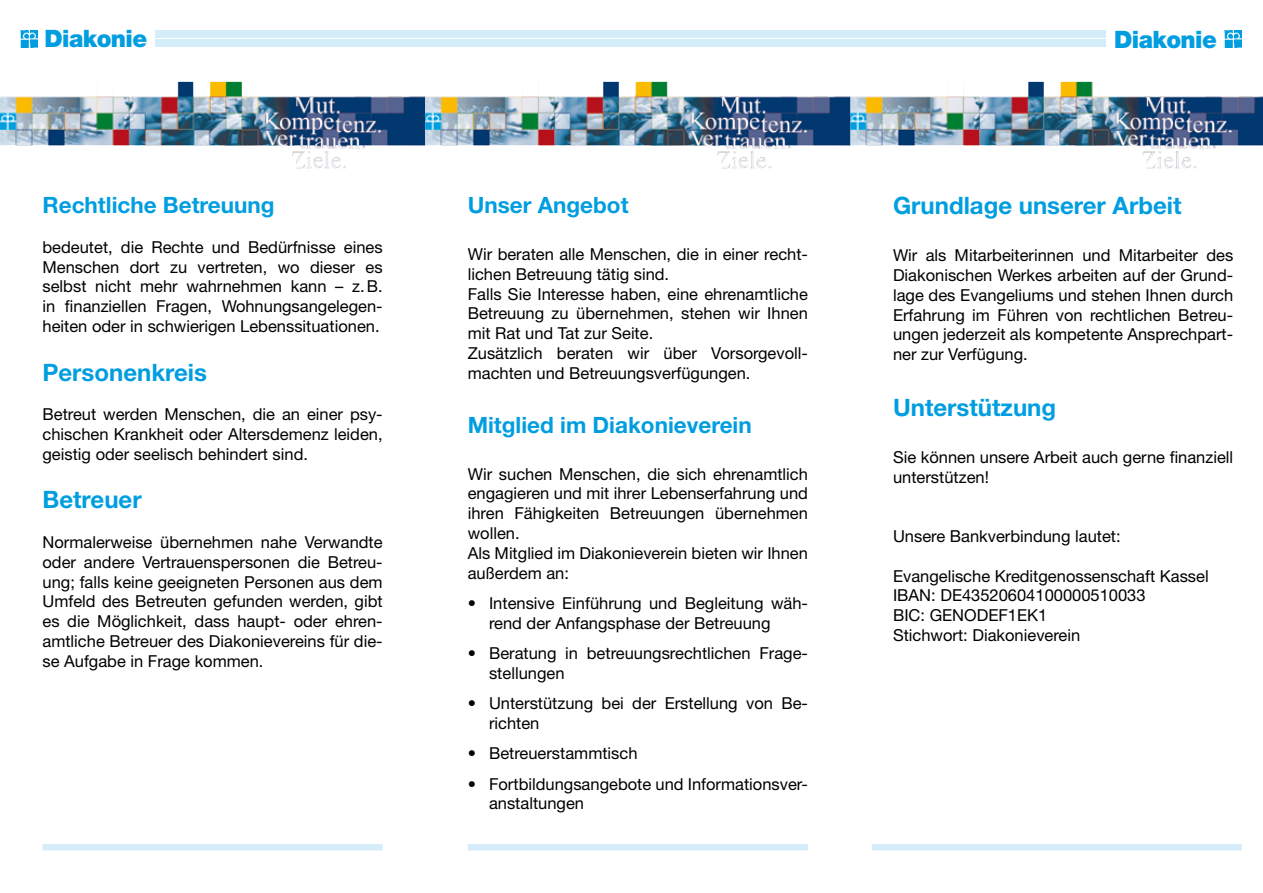
<style>
.page{position:relative;width:1263px;height:893px;background:#fff}
.page>*{position:absolute;margin:0;border:0;box-sizing:border-box;transform-origin:0 0}
.t1{font:700 24px "Helvetica Neue";color:#009ee0}
.t2{font:900 24px "Helvetica Neue";letter-spacing:-.025em;color:#009ee0}
.t3{font:700 22.5px "Helvetica Neue";color:#009ee0}
.t4{font:16.5px/19.8px "Helvetica Neue";color:#000}
</style>
<div class="page">
<div style="left:156px;top:30px;width:950px;height:8px;background:#d5edfa"></div>
<div style="left:156px;top:40px;width:950px;height:7px;background:#d5edfa"></div>
<div style="left:43px;top:844px;width:340px;height:6px;background:#d5edfa"></div>
<div style="left:468px;top:844px;width:340px;height:6px;background:#d5edfa"></div>
<div style="left:872px;top:844px;width:370px;height:6px;background:#d5edfa"></div>
<img style="left:1224px;top:30px;width:18px;height:18px">
<img style="left:20px;top:30px;width:18px;height:18px">
<img style="left:0;top:82px;width:403px;height:67px">
<img style="left:425px;top:82px;width:403px;height:67px">
<img style="left:850px;top:82px;width:403px;height:67px">
<h1 class="t2" style="left:45px;top:24px;width:104px">Diakonie</h1>
<h1 class="t2" style="left:1114px;top:25px;width:104px">Diakonie</h1>
<h2 class="t3" style="left:43px;top:191px;width:234px">Rechtliche Betreuung</h2>
<p class="t4" style="left:43px;top:237px;width:342px;text-align:justify">bedeutet, die Rechte und Bedürfnisse eines Menschen dort zu vertreten, wo dieser es selbst nicht mehr wahrnehmen kann – z.B. in finanziellen Fragen, Wohnungsangelegen‑ heiten oder in schwierigen Lebenssituationen.</p>
<h1 class="t1" style="left:43px;top:357px;width:166px">Personenkreis</h1>
<p class="t4" style="left:43px;top:404px;width:342px;text-align:justify">Betreut werden Menschen, die an einer psy‑ chischen Krankheit oder Altersdemenz leiden, geistig oder seelisch behindert sind.</p>
<h1 class="t1" style="left:43px;top:485px;width:101px">Betreuer</h1>
<p class="t4" style="left:43px;top:532px;width:342px;text-align:justify">Normalerweise übernehmen nahe Verwandte oder andere Vertrauenspersonen die Betreu‑ ung; falls keine geeigneten Personen aus dem Umfeld des Betreuten gefunden werden, gibt es die Möglichkeit, dass haupt- oder ehren‑ amtliche Betreuer des Diakonievereins für die&shy;se Aufgabe in Frage kommen.</p>
<h2 class="t3" style="left:468px;top:191px;width:162px">Unser Angebot</h2>
<p class="t4" style="left:468px;top:244px;width:342px">Wir beraten alle Menschen, die in einer recht‑ lichen Betreuung tätig sind.<br>Falls Sie Interesse haben, eine ehrenamtliche Betreuung zu übernehmen, stehen wir Ihnen mit Rat und Tat zur Seite.<br>Zusätzlich beraten wir über Vorsorgevoll‑ machten und Betreuungsverfügungen.</p>
<h2 class="t3" style="left:468px;top:411px;width:285px">Mitglied im Diakonieverein</h2>
<p class="t4" style="left:468px;top:464px;width:342px">Wir suchen Menschen, die sich ehrenamtlich engagieren und mit ihrer Lebenserfahrung und ihren Fähigkeiten Betreuungen übernehmen wollen.<br>Als Mitglied im Diakonieverein bieten wir Ihnen außerdem an:</p>
<p class="t4" style="left:489px;top:593px;width:320px;text-indent:-21px">• Intensive Einführung und Begleitung wäh‑ rend der Anfangsphase der Betreuung</p>
<p class="t4" style="left:489px;top:643px;width:320px;text-indent:-21px">• Beratung in betreuungsrechtlichen Frage‑ stellungen</p>
<p class="t4" style="left:489px;top:693px;width:320px;text-indent:-21px">• Unterstützung bei der Erstellung von Be‑ richten</p>
<p class="t4" style="left:468px;top:743px;width:171px">• Betreuerstammtisch</p>
<p class="t4" style="left:489px;top:773px;width:320px;text-indent:-21px">• Fortbildungsangebote und Informationsver‑ anstaltungen</p>
<h1 class="t1" style="left:893px;top:191px;width:290px">Grundlage unserer Arbeit</h1>
<p class="t4" style="left:893px;top:245px;width:342px;text-align:justify">Wir als Mitarbeiterinnen und Mitarbeiter des Diakonischen Werkes arbeiten auf der Grund‑ lage des Evangeliums und stehen Ihnen durch Erfahrung im Führen von rechtlichen Betreu‑ ungen jederzeit als kompetente Ansprechpart‑ ner zur Verfügung.</p>
<h1 class="t1" style="left:893px;top:393px;width:165px">Unterstützung</h1>
<p class="t4" style="left:893px;top:447px;width:342px">Sie können unsere Arbeit auch gerne finanziell unterstützen!</p>
<p class="t4" style="left:893px;top:526px;width:229px">Unsere Bankverbindung lautet:</p>
<p class="t4" style="left:893px;top:566px;width:317px">Evangelische Kreditgenossenschaft Kassel<br>IBAN: DE43520604100000510033<br>BIC: GENODEF1EK1<br>Stichwort: Diakonieverein</p>
</div>
